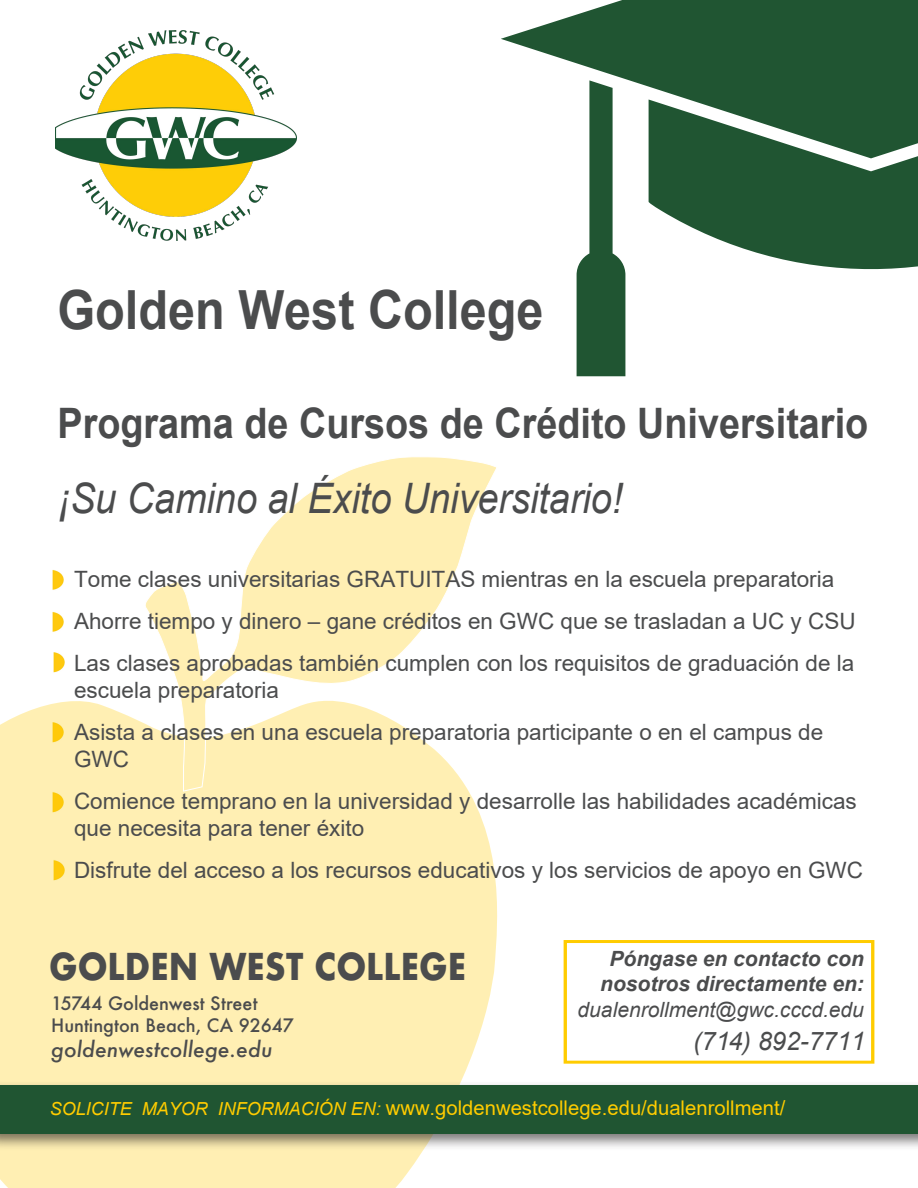
<style>
.page{position:relative;width:918px;height:1188px;background:#fff}
.page>*{position:absolute;margin:0;border:0;box-sizing:border-box;transform-origin:0 0}
.t1{font:700 54px "Arial";color:#4b4c4d;scale:.9 1}
.t2{font:700 42px/74.2px "Arial";color:#4b4c4d;scale:.9 1}
.t3{font:700 36px "Futura";color:#4b4c4d;scale:.9 1}
.t4{font:italic 25.5px "Arial";color:#4b4c4d}
.t5{font:22.5px/42px "Arial";color:#4b4c4d}
.t6{font:italic 700 21px/25.2px "Arial";color:#4b4c4d;text-align:right}
.t7{font:italic 500 21px "Futura";color:#4b4c4d}
.t8{font:20.25px "Arial";color:#fc0}
.t9{font:500 18px "Futura";color:#4b4c4d}
.s1{font-weight:400;font-style:italic}
.s2{font-weight:400}
.s3{font-style:italic;font-size:18px}
</style>
<div class="page">
<div style="left:0;top:701px;width:498px;height:487px;background:#ffefb3"></div>
<svg style="left:143px;top:457px;width:354px;height:334px"></svg>
<svg style="left:501px;top:0;width:417px;height:158px;fill:#205532"></svg>
<svg style="left:649px;top:100px;width:269px;height:170px;fill:#205532"></svg>
<svg style="left:577px;top:80px;width:48px;height:297px"></svg>
<div style="left:0;top:1081px;width:918px;height:69px;background:#231f20;opacity:.6"></div>
<div style="left:0;top:1086px;width:918px;height:48px;background:#205532"></div>
<div style="left:564px;top:940px;width:310px;height:124px;border:3px solid #fc0"></div>
<img style="left:52px;top:570px;width:12px;height:20px">
<img style="left:52px;top:612px;width:12px;height:20px">
<img style="left:53px;top:652px;width:12px;height:21px">
<img style="left:56px;top:30px;width:241px;height:211px">
<p class="t1" style="left:57px;top:272px;width:542px">Golden West College</p>
<p class="t2" style="left:57px;top:387px;width:902px">Programa de Cursos de Crédito Universitario <span class="s1">¡Su Camino al Éxito Universitario!</span></p>
<p class="t5" style="left:74px;top:558px;width:783px">Tome clases universitarias GRATUITAS mientras en la escuela preparatoria<br>Ahorre tiempo y dinero – gane créditos en GWC que se trasladan a UC y CSU<br>Las clases aprobadas también cumplen con los requisitos de graduación de la</p>
<p class="t5" style="left:74px;top:669px;width:751px">escuela preparatoria<br>Asista a clases en una escuela preparatoria participante o en el campus de</p>
<p class="t5" style="left:74px;top:738px;width:784px">GWC<br>Comience temprano en la universidad y desarrolle las habilidades académicas</p>
<p class="t5" style="left:74px;top:807px;width:791px">que necesita para tener éxito<br>Disfrute del acceso a los recursos educativos y los servicios de apoyo en GWC</p>
<p class="t3" style="left:49px;top:941px;width:465px">GOLDEN WEST COLLEGE</p>
<p class="t9" style="left:51px;top:991px;width:208px">15744 Goldenwest Street</p>
<p class="t9" style="left:51px;top:1013px;width:244px">Huntington Beach, CA 92647</p>
<p class="t7" style="left:51px;top:1035px;width:223px">goldenwestcollege.edu</p>
<p class="t6" style="left:578px;top:947px;width:288px">Póngase en contacto con nosotros directamente en: <span class="s2">dualenrollment@gwc.cccd.edu</span></p>
<p class="t4" style="left:693px;top:1024px;width:174px">(714) 892-7711</p>
<p class="t8" style="left:50px;top:1094px;width:737px"><span class="s3">SOLICITE MAYOR INFORMACIÓN EN:</span> www.goldenwestcollege.edu/dualenrollment/</p>
</div>
